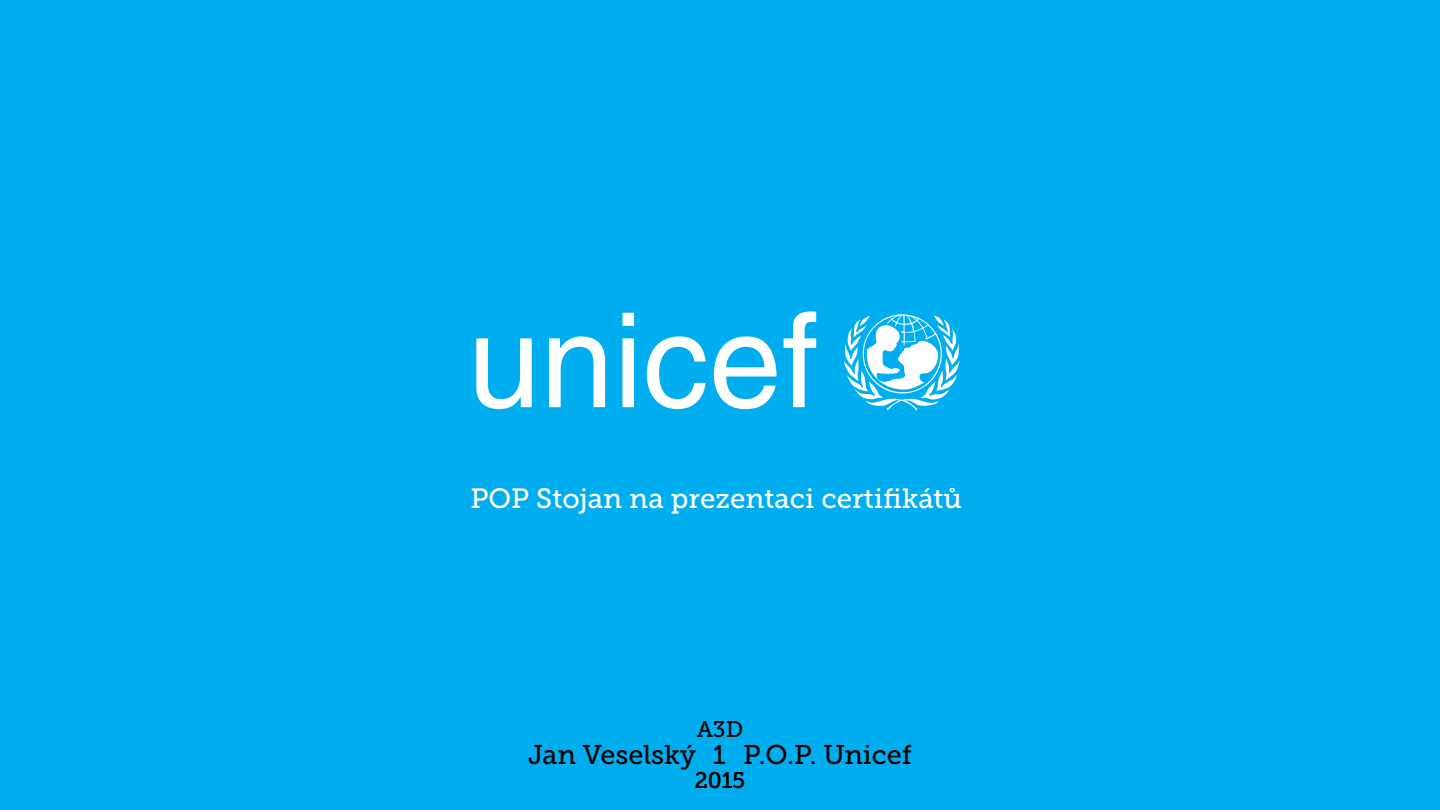
<style>
.page{position:relative;width:1440px;height:810px;background:#00aeef}
.page>*{position:absolute;margin:0;border:0;box-sizing:border-box;transform-origin:0 0}
.t1{font:27.75px "Museo Slab 500";color:#fff}
.t2{font:27px "Museo Slab 500";color:#000}
.t3{font:22.5px "Museo Slab 500";color:#000}
</style>
<div class="page">
<svg style="left:844px;top:314px;width:116px;height:96px"></svg>
<svg style="left:476px;top:338px;width:56px;height:71px"></svg>
<svg style="left:549px;top:336px;width:56px;height:71px"></svg>
<svg style="left:622px;top:313px;width:12px;height:94px"></svg>
<svg style="left:647px;top:336px;width:59px;height:73px"></svg>
<svg style="left:714px;top:336px;width:62px;height:73px"></svg>
<svg style="left:784px;top:311px;width:32px;height:96px"></svg>
<p class="t1" style="left:471px;top:483px;width:493px">POP Stojan na prezentaci certifikátů</p>
<p class="t3" style="left:697px;top:716px;width:48px">A3D</p>
<p class="t3" style="left:695px;top:768px;width:52px">2015</p>
<p class="t2" style="left:528px;top:740px;width:170px">Jan Veselský</p>
<p class="t2" style="left:743px;top:740px;width:170px">P.O.P. Unicef</p>
<p class="t2" style="left:713px;top:740px;width:14px">1</p>
</div>
